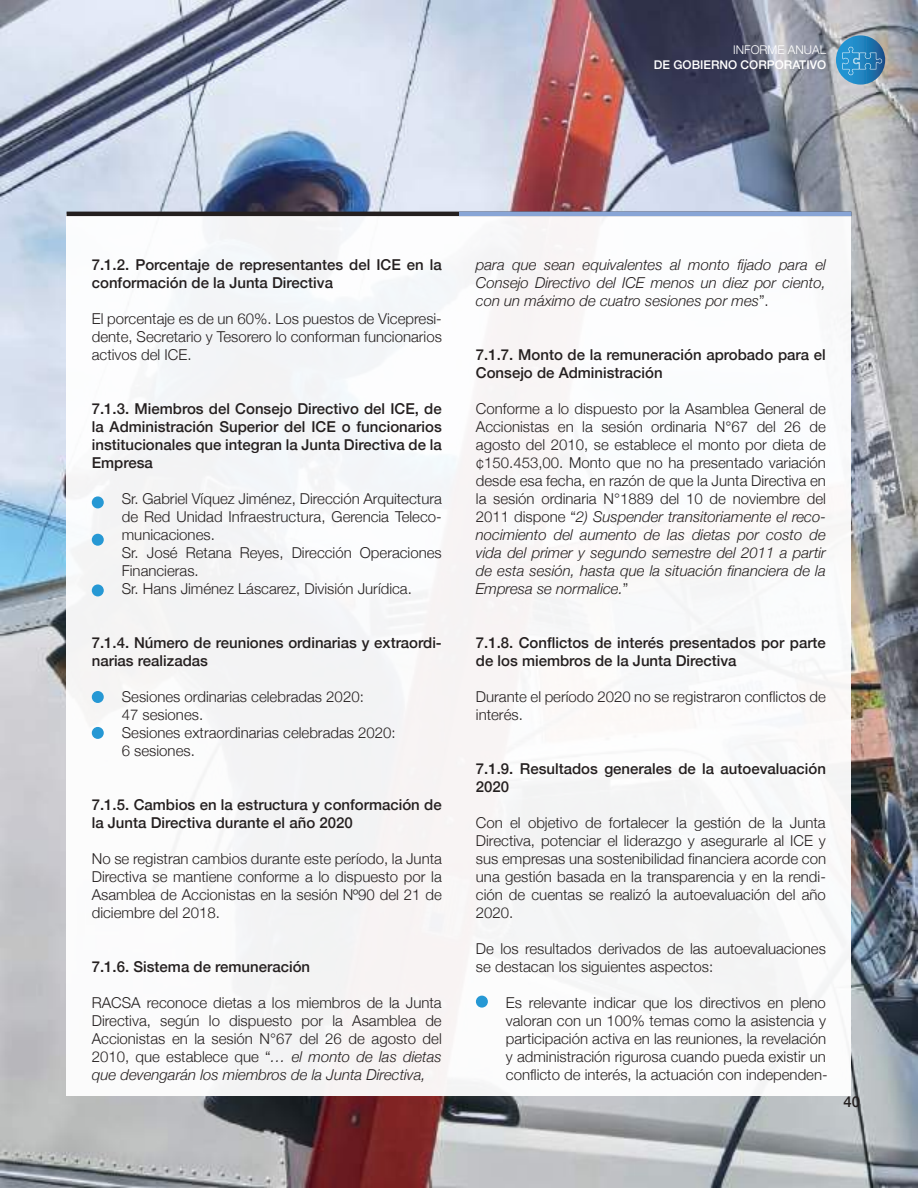
<style>
.page{position:relative;width:918px;height:1188px;background:#fff}
.page>*{position:absolute;margin:0;border:0;box-sizing:border-box;transform-origin:0 0}
.t1{font:300 15px/18px "Helvetica Neue";color:#241f1f;text-align:justify}
.t2{font:500 15px/18px "Helvetica Neue";color:#241f1f}
.t3{font:italic 300 15px/18px "Helvetica Neue";color:#241f1f;text-align:justify}
.t4{font:500 12px "Helvetica Neue";color:#fff}
.t5{font:300 12px "Helvetica Neue";color:#fff}
.s1{font-style:italic}
.s2{font-style:normal}
</style>
<div class="page">
<img style="left:0;top:0;width:918px;height:1188px">
<div style="left:67px;top:214px;width:784px;height:882px;background:#f8f7f8"></div>
<hr style="left:67px;top:212px;width:784px;height:4px;background:#241f1f">
<hr style="left:459px;top:212px;width:392px;height:4px;background:#88a5d6">
<div style="left:92px;top:496px;width:12px;height:12px;background:#2698d4;border-radius:50%"></div>
<div style="left:92px;top:534px;width:12px;height:12px;background:#2698d4;border-radius:50%"></div>
<div style="left:92px;top:584px;width:12px;height:12px;background:#2698d4;border-radius:50%"></div>
<div style="left:92px;top:691px;width:12px;height:12px;background:#2698d4;border-radius:50%"></div>
<div style="left:92px;top:727px;width:12px;height:12px;background:#2698d4;border-radius:50%"></div>
<div style="left:476px;top:996px;width:12px;height:12px;background:#2698d4;border-radius:50%"></div>
<svg style="left:836px;top:35px;width:49px;height:50px"></svg>
<svg style="left:842px;top:47px;width:40px;height:28px"></svg>
<p class="t5" style="left:733px;top:40px;width:94px">INFORME ANUAL</p>
<p class="t4" style="left:654px;top:55px;width:174px">DE GOBIERNO CORPORATIVO</p>
<p class="t2" style="left:92px;top:254px;width:352px">7.1.2. Porcentaje de representantes del ICE en la conformación de la Junta Directiva</p>
<p class="t1" style="left:92px;top:309px;width:352px">El porcentaje es de un 60%. Los puestos de Vicepresi&shy;dente, Secretario y Tesorero lo conforman funcionarios activos del ICE.</p>
<p class="t2" style="left:92px;top:398px;width:352px;text-align:justify">7.1.3. Miembros del Consejo Directivo del ICE, de la Administración Superior del ICE o funcionarios institucionales que integran la Junta Directiva de la Empresa</p>
<p class="t1" style="left:122px;top:489px;width:322px;text-align:left">Sr. Gabriel Víquez Jiménez, Dirección Arquitectura de Red Unidad Infraestructura, Gerencia Teleco&shy;municaciones.<br>Sr. José Retana Reyes, Dirección Operaciones Financieras.<br>Sr. Hans Jiménez Láscarez, División Jurídica.</p>
<p class="t2" style="left:92px;top:632px;width:352px">7.1.4. Número de reuniones ordinarias y extraordi&shy;narias realizadas</p>
<p class="t1" style="left:122px;top:687px;width:276px;text-align:left">Sesiones ordinarias celebradas 2020:<br>47 sesiones.<br>Sesiones extraordinarias celebradas 2020:<br>6 sesiones.</p>
<p class="t2" style="left:92px;top:794px;width:351px">7.1.5. Cambios en la estructura y conformación de la Junta Directiva durante el año 2020</p>
<p class="t1" style="left:92px;top:849px;width:352px">No se registran cambios durante este período, la Junta Directiva se mantiene conforme a lo dispuesto por la Asamblea de Accionistas en la sesión Nº90 del 21 de diciembre del 2018.</p>
<p class="t2" style="left:92px;top:956px;width:220px">7.1.6. Sistema de remuneración</p>
<p class="t1" style="left:92px;top:993px;width:352px">RACSA reconoce dietas a los miembros de la Junta Directiva, según lo dispuesto por la Asamblea de Accionistas en la sesión N°67 del 26 de agosto del 2010, que establece que “<span class="s1">… el monto de las dietas que devengarán los miembros de la Junta Directiva,</span></p>
<p class="t3" style="left:476px;top:255px;width:352px">para que sean equivalentes al monto fijado para el Consejo Directivo del ICE menos un diez por ciento, con un máximo de cuatro sesiones por mes<span class="s2">”.</span></p>
<p class="t2" style="left:476px;top:344px;width:351px">7.1.7. Monto de la remuneración aprobado para el<br>Consejo de Administración</p>
<p class="t1" style="left:476px;top:399px;width:352px">Conforme a lo dispuesto por la Asamblea General de Accionistas en la sesión ordinaria N°67 del 26 de agosto del 2010, se establece el monto por dieta de ¢150.453,00. Monto que no ha presentado variación desde esa fecha, en razón de que la Junta Directiva en la sesión ordinaria N°1889 del 10 de noviembre del 2011 dispone “<span class="s1">2) Suspender transitoriamente el reco&shy;nocimiento del aumento de las dietas por costo de vida del primer y segundo semestre del 2011 a partir de esta sesión, hasta que la situación financiera de la Empresa se normalice.</span>”</p>
<p class="t2" style="left:476px;top:632px;width:352px">7.1.8. Conflictos de interés presentados por parte de los miembros de la Junta Directiva</p>
<p class="t1" style="left:476px;top:687px;width:352px">Durante el período 2020 no se registraron conflictos de interés.</p>
<p class="t2" style="left:476px;top:758px;width:352px">7.1.9. Resultados generales de la autoevaluación<br>2020</p>
<p class="t1" style="left:476px;top:813px;width:352px">Con el objetivo de fortalecer la gestión de la Junta Directiva, potenciar el liderazgo y asegurarle al ICE y sus empresas una sostenibilidad financiera acorde con una gestión basada en la transparencia y en la rendi&shy;ción de cuentas se realizó la autoevaluación del año 2020.</p>
<p class="t1" style="left:476px;top:939px;width:352px">De los resultados derivados de las autoevaluaciones se destacan los siguientes aspectos:</p>
<p class="t1" style="left:506px;top:993px;width:323px">Es relevante indicar que los directivos en pleno valoran con un 100% temas como la asistencia y participación activa en las reuniones, la revelación y administración rigurosa cuando pueda existir un conflicto de interés, la actuación con independen-</p>
<p class="t2" style="left:843px;top:1091px;width:18px">40</p>
</div>
